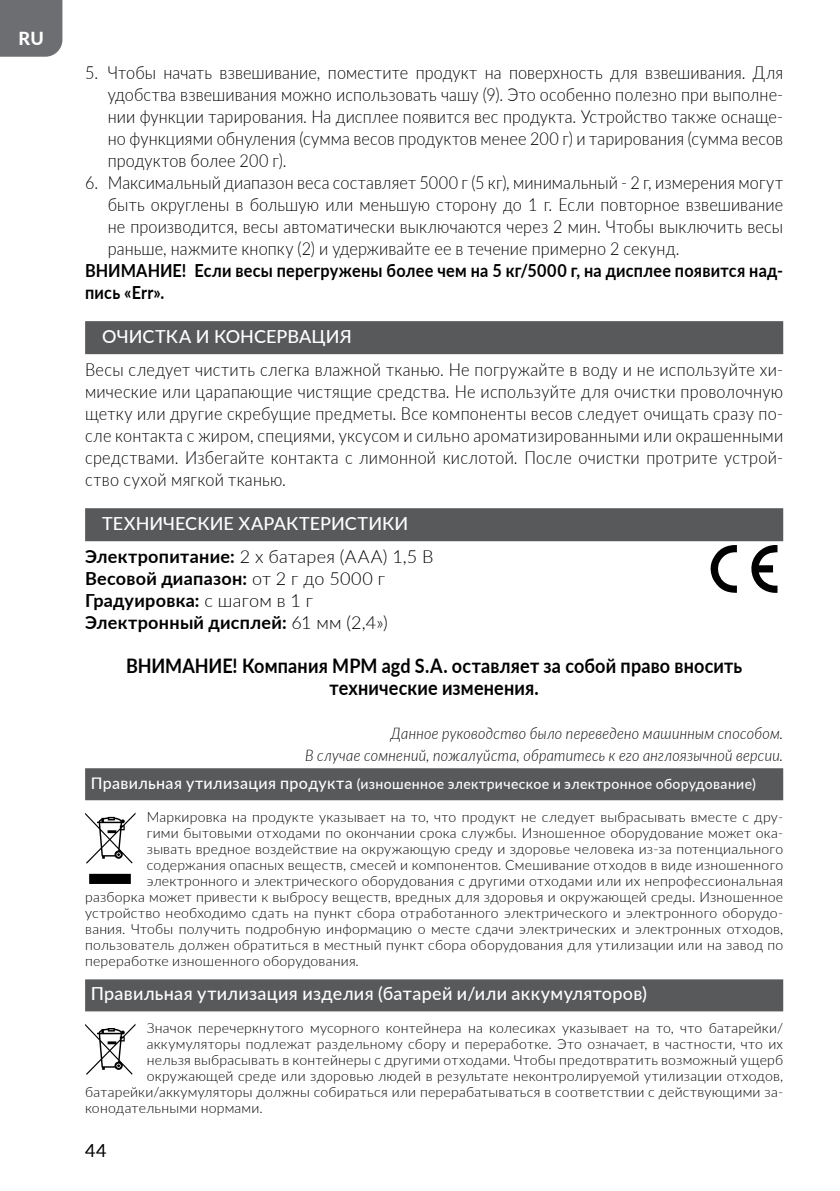
<style>
.page{position:relative;width:840px;height:1191px;background:#fff}
.page>*{position:absolute;margin:0;border:0;box-sizing:border-box;transform-origin:0 0}
.t1{font:700 20px/22px "Lato";letter-spacing:.01em;color:#000;text-align:center;scale:.9 1}
.t2{font:300 18px/22px "Lato";letter-spacing:.01em;color:#000;text-align:justify;scale:.9 1}
.t3{font:500 18px/33px "Lato";letter-spacing:.015em;color:#fff;text-align:center}
.t4{font:700 18px/22px "Lato";letter-spacing:.015em;color:#000;scale:.9 1}
.t5{font:700 18px/22px "Lato";letter-spacing:.015em;color:#000}
.t6{font:18px "Lato";color:#000}
.t7{font:800 18px "Lato";color:#fff}
.t8{font:italic 300 16px/22px "Lato";letter-spacing:.02em;color:#000;text-align:right;scale:.9 1}
.t9{font:300 14px "Lato";letter-spacing:.015em;color:#000}
.t10{font:500 14px "Lato";letter-spacing:.025em;color:#fff}
.s1{font-weight:700;color:#000}
.s2{font-weight:300;color:#000}
.s3{font-weight:300}
.s4{font-size:16px}
</style>
<div class="page">
<div style="left:0;top:0;width:62px;height:57px;background:#6d6e71"></div>
<div style="left:85px;top:321px;width:697px;height:33px;background:#58595b"></div>
<div style="left:85px;top:508px;width:697px;height:33px;background:#58595b"></div>
<svg style="left:710px;top:545px;width:26px;height:48px"></svg>
<svg style="left:751px;top:545px;width:26px;height:48px"></svg>
<div style="left:85px;top:768px;width:697px;height:32px;background:#58595b"></div>
<svg style="left:85px;top:812px;width:50px;height:72px"></svg>
<div style="left:85px;top:979px;width:697px;height:32px;background:#58595b"></div>
<svg style="left:85px;top:1024px;width:50px;height:51px"></svg>
<p class="t7" style="left:19px;top:25px;width:27px">RU</p>
<p class="t2" style="left:108px;top:61px;width:751px;text-indent:-23px">5. Чтобы начать взвешивание, поместите продукт на поверхность для взвешивания. Для удобства взвешивания можно использовать чашу (9). Это особенно полезно при выполне&shy;нии функции тарирования. На дисплее появится вес продукта. Устройство также оснаще&shy;но функциями обнуления (сумма весов продуктов менее 200 г) и тарирования (сумма весов продуктов более 200 г).</p>
<p class="t2" style="left:108px;top:171px;width:751px;text-indent:-23px">6. Максимальный диапазон веса составляет 5000 г (5 кг), минимальный - 2 г, измерения могут быть округлены в большую или меньшую сторону до 1 г. Если повторное взвешивание не производится, весы автоматически выключаются через 2 мин. Чтобы выключить весы раньше, нажмите кнопку (2) и удерживайте ее в течение примерно 2 секунд.</p>
<p class="t4" style="left:85px;top:258px;width:776px">ВНИМАНИЕ! Если весы перегружены более чем на 5 кг/5000 г, на дисплее появится над&shy;пись «Err».</p>
<p class="t3" style="left:102px;top:319px;width:251px">ОЧИСТКА И КОНСЕРВАЦИЯ</p>
<p class="t2" style="left:85px;top:358px;width:776px">Весы следует чистить слегка влажной тканью. Не погружайте в воду и не используйте хи&shy;мические или царапающие чистящие средства. Не используйте для очистки проволочную щетку или другие скребущие предметы. Все компоненты весов следует очищать сразу по&shy;сле контакта с жиром, специями, уксусом и сильно ароматизированными или окрашенными средствами. Избегайте контакта с лимонной кислотой. После очистки протрите устрой&shy;ство сухой мягкой тканью.</p>
<p class="t3" style="left:85px;top:506px;width:350px">ТЕХНИЧЕСКИЕ ХАРАКТЕРИСТИКИ<br><span class="s1">Электропитание:</span> <span class="s2">2 x батарея (AAA) 1,5 В</span></p>
<p class="t5" style="left:85px;top:566px;width:304px">Весовой диапазон: <span class="s3">от 2 г до 5000 г<br></span>Градуировка: <span class="s3">с шагом в 1 г<br></span>Электронный дисплей: <span class="s3">61 мм (2,4»)</span></p>
<h1 class="t1" style="left:126px;top:654px;width:686px">ВНИМАНИЕ! Компания MPM agd S.A. оставляет за собой право вносить технические изменения.</h1>
<p class="t8" style="left:305px;top:721px;width:532px">Данное руководство было переведено машинным способом.<br>В случае сомнений, пожалуйста, обратитесь к его англоязычной версии.</p>
<p class="t10" style="left:91px;top:773px;width:666px"><span class="s4">Правильная утилизация продукта</span> (изношенное электрическое и электронное оборудование)</p>
<p class="t9" style="left:147px;top:807px;width:637px">Маркировка на продукте указывает на то, что продукт не следует выбрасывать вместе с дру-</p>
<p class="t9" style="left:147px;top:823px;width:637px">гими бытовыми отходами по окончании срока службы. Изношенное оборудование может ока-</p>
<p class="t9" style="left:147px;top:839px;width:637px">зывать вредное воздействие на окружающую среду и здоровье человека из-за потенциального</p>
<p class="t9" style="left:147px;top:855px;width:637px">содержания опасных веществ, смесей и компонентов. Смешивание отходов в виде изношенного</p>
<p class="t9" style="left:147px;top:871px;width:637px">электронного и электрического оборудования с другими отходами или их непрофессиональная</p>
<p class="t9" style="left:85px;top:887px;width:699px">разборка может привести к выбросу веществ, вредных для здоровья и окружающей среды. Изношенное</p>
<p class="t9" style="left:85px;top:903px;width:699px">устройство необходимо сдать на пункт сбора отработанного электрического и электронного оборудо-</p>
<p class="t9" style="left:85px;top:919px;width:699px">вания. Чтобы получить подробную информацию о месте сдачи электрических и электронных отходов,</p>
<p class="t9" style="left:85px;top:935px;width:699px">пользователь должен обратиться в местный пункт сбора оборудования для утилизации или на завод по</p>
<p class="t9" style="left:85px;top:951px;width:275px">переработке изношенного оборудования.</p>
<p class="t3" style="left:91px;top:976px;width:557px">Правильная утилизация изделия (батарей и/или аккумуляторов)</p>
<p class="t9" style="left:147px;top:1018px;width:637px">Значок перечеркнутого мусорного контейнера на колесиках указывает на то, что батарейки/</p>
<p class="t9" style="left:147px;top:1034px;width:637px">аккумуляторы подлежат раздельному сбору и переработке. Это означает, в частности, что их</p>
<p class="t9" style="left:147px;top:1050px;width:637px">нельзя выбрасывать в контейнеры с другими отходами. Чтобы предотвратить возможный ущерб</p>
<p class="t9" style="left:147px;top:1066px;width:637px">окружающей среде или здоровью людей в результате неконтролируемой утилизации отходов,</p>
<p class="t9" style="left:85px;top:1082px;width:699px">батарейки/аккумуляторы должны собираться или перерабатываться в соответствии с действующими за-</p>
<p class="t9" style="left:85px;top:1098px;width:179px">конодательными нормами.</p>
<p class="t6" style="left:85px;top:1137px;width:23px">44</p>
</div>
